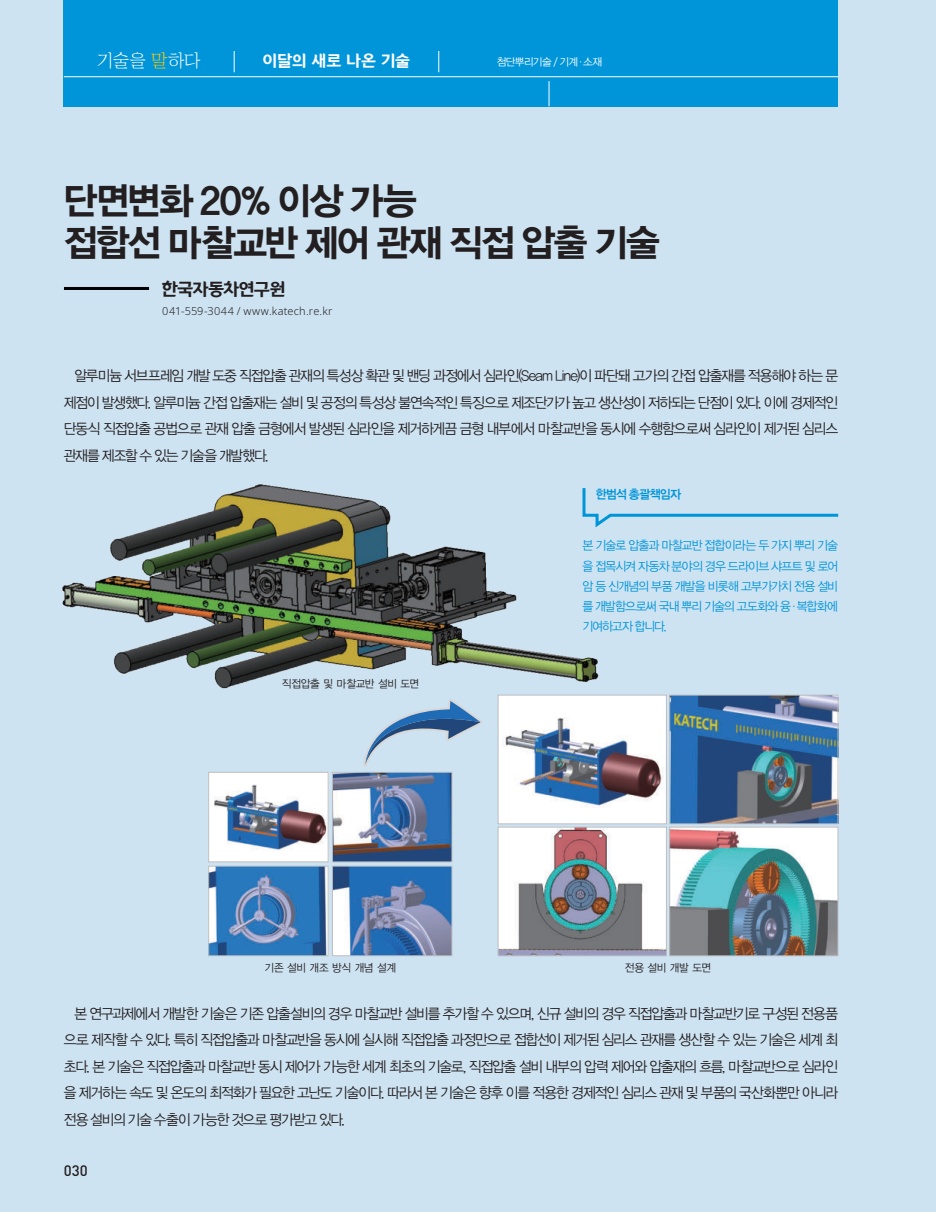
<style>
.page{position:relative;width:936px;height:1212px;background:#fff}
.page>*{position:absolute;margin:0;border:0;box-sizing:border-box;transform-origin:0 0}
.t1{font:37.5px/42px "YDVYGO Std 15";letter-spacing:-.045em;color:#231f20}
.t2{font:19.5px "Yi Sun Shin Dotum B";letter-spacing:-.04em;color:#231f20}
.t3{font:18px "Yi Sun Shin Dotum B";letter-spacing:-.02em;color:#fff}
.t4{font:18px "Chosunilbo NM";color:#fff}
.t5{font:500 15px "DIN";color:#231f20}
.t6{font:14.55px/26.5px "YDVYGO Std 12";letter-spacing:-.07em;color:#231f20;text-align:justify;scale:.95 1}
.t7{font:12.45px/20.2px "YDVYGO Std 12";letter-spacing:-.07em;color:#0095d9;text-align:justify;scale:.95 1}
.t8{font:12.45px "YDVYGO Std 14";letter-spacing:-.05em;color:#0095d9;scale:.95 1}
.t9{font:10.95px "YDVYGO Std 12";letter-spacing:-.035em;color:#231f20;scale:.96 1}
.t10{font:300 10.95px "Noto Sans";letter-spacing:.025em;color:#231f20}
.t11{font:10.5px "YDVYGO Std 12";letter-spacing:-.065em;color:#fff}
.s1{color:#feca0a}
</style>
<div class="page">
<div style="left:0;top:0;width:935px;height:1212px;background:#cee3f2"></div>
<div style="left:64px;top:0;width:774px;height:106px;background:#0095d9"></div>
<hr style="left:64px;top:76px;width:774px;height:1px;background:#fff">
<svg style="left:548px;top:81px;width:1px;height:25px"></svg>
<svg style="left:234px;top:51px;width:1px;height:21px"></svg>
<svg style="left:438px;top:51px;width:1px;height:21px"></svg>
<svg style="left:604px;top:513px;width:235px;height:9px"></svg>
<hr style="left:64px;top:287px;width:85px;height:3px;background:#000">
<img style="left:210px;top:774px;width:116px;height:86px">
<div style="left:208px;top:772px;width:120px;height:90px;border:1px solid #bcbdc0"></div>
<img style="left:334px;top:774px;width:116px;height:86px">
<div style="left:332px;top:772px;width:120px;height:90px;border:1px solid #bcbdc0"></div>
<img style="left:334px;top:868px;width:116px;height:86px">
<div style="left:332px;top:866px;width:120px;height:90px;border:1px solid #bcbdc0"></div>
<img style="left:210px;top:868px;width:116px;height:86px">
<div style="left:208px;top:866px;width:120px;height:90px;border:1px solid #bcbdc0"></div>
<img style="left:500px;top:697px;width:164px;height:125px">
<div style="left:498px;top:695px;width:168px;height:129px;border:1px solid #bcbdc0"></div>
<img style="left:671px;top:697px;width:165px;height:125px">
<div style="left:669px;top:695px;width:169px;height:129px;border:1px solid #bcbdc0"></div>
<img style="left:671px;top:829px;width:165px;height:125px">
<div style="left:669px;top:827px;width:169px;height:129px;border:1px solid #bcbdc0"></div>
<img style="left:500px;top:829px;width:164px;height:125px">
<div style="left:498px;top:827px;width:168px;height:129px;border:1px solid #bcbdc0"></div>
<svg style="left:363px;top:699px;width:120px;height:68px"></svg>
<img style="left:62px;top:484px;width:542px;height:211px">
<p class="t4" style="left:97px;top:52px;width:105px">기술을 <span class="s1">말</span>하다</p>
<p class="t3" style="left:262px;top:52px;width:149px">이달의 새로 나온 기술</p>
<p class="t11" style="left:497px;top:56px;width:107px">첨단뿌리기술 / 기계ㆍ소재</p>
<h1 class="t1" style="left:64px;top:182px;width:597px">단면변화 20% 이상 가능<br>접합선 마찰교반 제어 관재 직접 압출 기술</h1>
<h2 class="t2" style="left:161px;top:279px;width:126px">한국자동차연구원</h2>
<p class="t10" style="left:162px;top:305px;width:172px">041-559-3044 / www.katech.re.kr</p>
<p class="t6" style="left:64px;top:363px;width:816px;text-indent:11px">알루미늄 서브프레임 개발 도중 직접압출 관재의 특성상 확관 및 밴딩 과정에서 심라인(Seam Line)이 파단돼 고가의 간접 압출재를 적용해야 하는 문 제점이 발생했다. 알루미늄 간접 압출재는 설비 및 공정의 특성상 불연속적인 특징으로 제조단가가 높고 생산성이 저하되는 단점이 있다. 이에 경제적인 단동식 직접압출 공법으로 관재 압출 금형에서 발생된 심라인을 제거하게끔 금형 내부에서 마찰교반을 동시에 수행함으로써 심라인이 제거된 심리스 관재를 제조할 수 있는 기술을 개발했다.</p>
<p class="t8" style="left:595px;top:488px;width:91px">한범석 총괄책임자</p>
<p class="t9" style="left:282px;top:678px;width:145px">직접압출 및 마찰교반 설비 도면</p>
<p class="t7" style="left:582px;top:536px;width:271px">본 기술로 압출과 마찰교반 접합이라는 두 가지 뿌리 기술 을 접목시켜 자동차 분야의 경우 드라이브 샤프트 및 로어 암 등 신개념의 부품 개발을 비롯해 고부가가치 전용 설비 를 개발함으로써 국내 뿌리 기술의 고도화와 융·복합화에 기여하고자 합니다.</p>
<p class="t9" style="left:264px;top:962px;width:139px">기존 설비 개조 방식 개념 설계</p>
<p class="t9" style="left:624px;top:962px;width:91px">전용 설비 개발 도면</p>
<p class="t6" style="left:64px;top:1000px;width:816px;text-indent:11px">본 연구과제에서 개발한 기술은 기존 압출설비의 경우 마찰교반 설비를 추가할 수 있으며, 신규 설비의 경우 직접압출과 마찰교반기로 구성된 전용품 으로 제작할 수 있다. 특히 직접압출과 마찰교반을 동시에 실시해 직접압출 과정만으로 접합선이 제거된 심리스 관재를 생산할 수 있는 기술은 세계 최 초다. 본 기술은 직접압출과 마찰교반 동시 제어가 가능한 세계 최초의 기술로, 직접압출 설비 내부의 압력 제어와 압출재의 흐름, 마찰교반으로 심라인 을 제거하는 속도 및 온도의 최적화가 필요한 고난도 기술이다. 따라서 본 기술은 향후 이를 적용한 경제적인 심리스 관재 및 부품의 국산화뿐만 아니라 전용 설비의 기술 수출이 가능한 것으로 평가받고 있다.</p>
<p class="t5" style="left:64px;top:1162px;width:25px">030</p>
</div>
